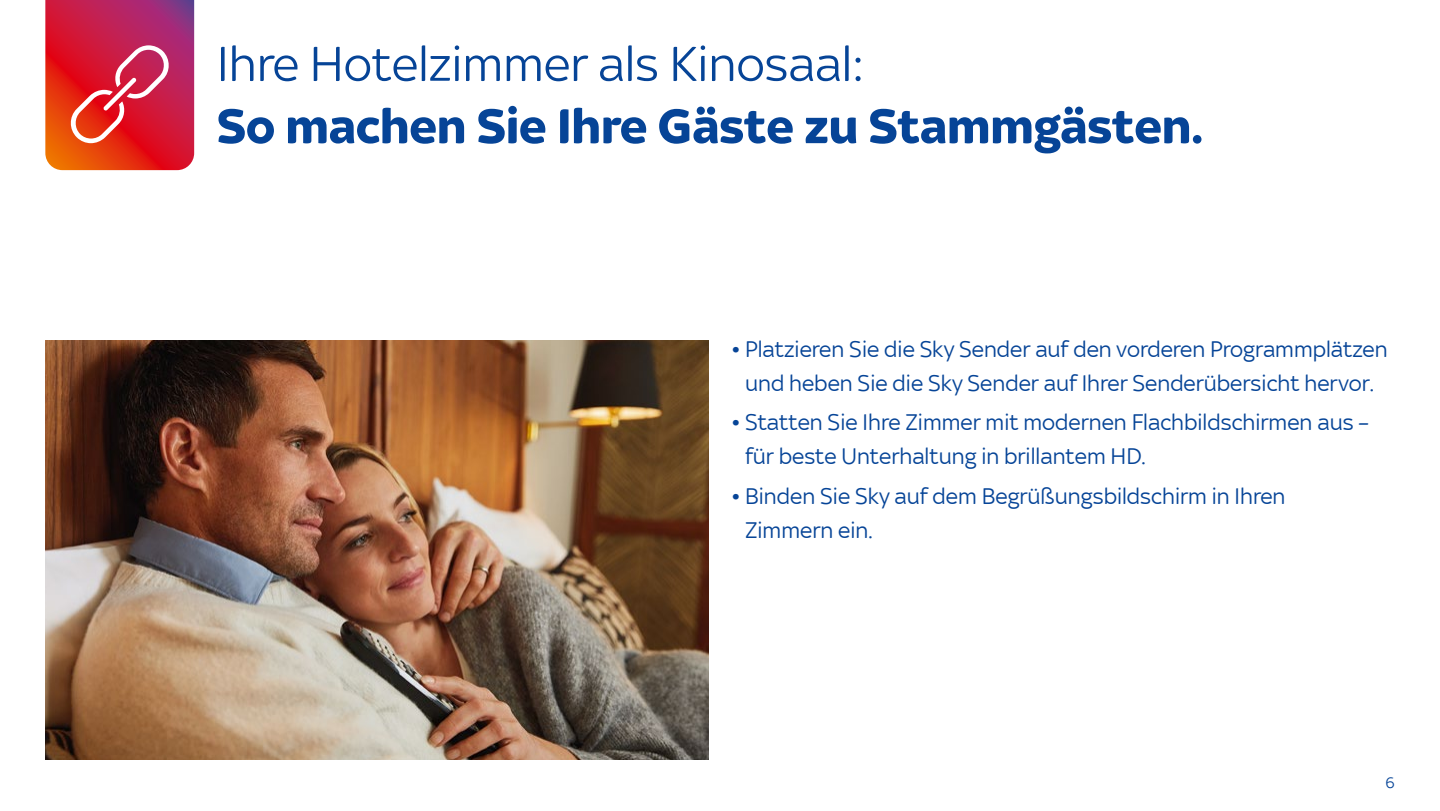
<style>
.page{position:relative;width:1440px;height:811px;background:#fff}
.page>*{position:absolute;margin:0;border:0;box-sizing:border-box;transform-origin:0 0}
.t1{font:700 52px "Sky Text";color:#064497}
.t2{font:52px "Sky Text";color:#064497}
.t3{font:24px/34px "Sky Text";color:#064497}
.t4{font:16px "Sky Text";color:#064497}
</style>
<div class="page">
<img style="left:45px;top:340px;width:664px;height:420px">
<svg style="left:45px;top:0;width:149px;height:170px;background:#d23143"></svg>
<h1 class="t2" style="left:217px;top:35px;width:649px">Ihre Hotelzimmer als Kinosaal:</h1>
<h1 class="t1" style="left:217px;top:96px;width:988px">So machen Sie Ihre Gäste zu Stammgästen.</h1>
<p class="t3" style="left:731px;top:331px;width:658px;text-align:center">• Platzieren Sie die Sky Sender auf den vorderen Programmplätzen und heben Sie die Sky Sender auf Ihrer Senderübersicht hervor.</p>
<p class="t3" style="left:745px;top:405px;width:625px;text-indent:-14px">• Statten Sie Ihre Zimmer mit modernen Flachbildschirmen aus – für beste Unterhaltung in brillantem HD.</p>
<p class="t3" style="left:745px;top:479px;width:542px;text-indent:-14px">• Binden Sie Sky auf dem Begrüßungsbildschirm in Ihren<br>Zimmern ein.</p>
<p class="t4" style="left:1386px;top:774px;width:11px">6</p>
</div>
